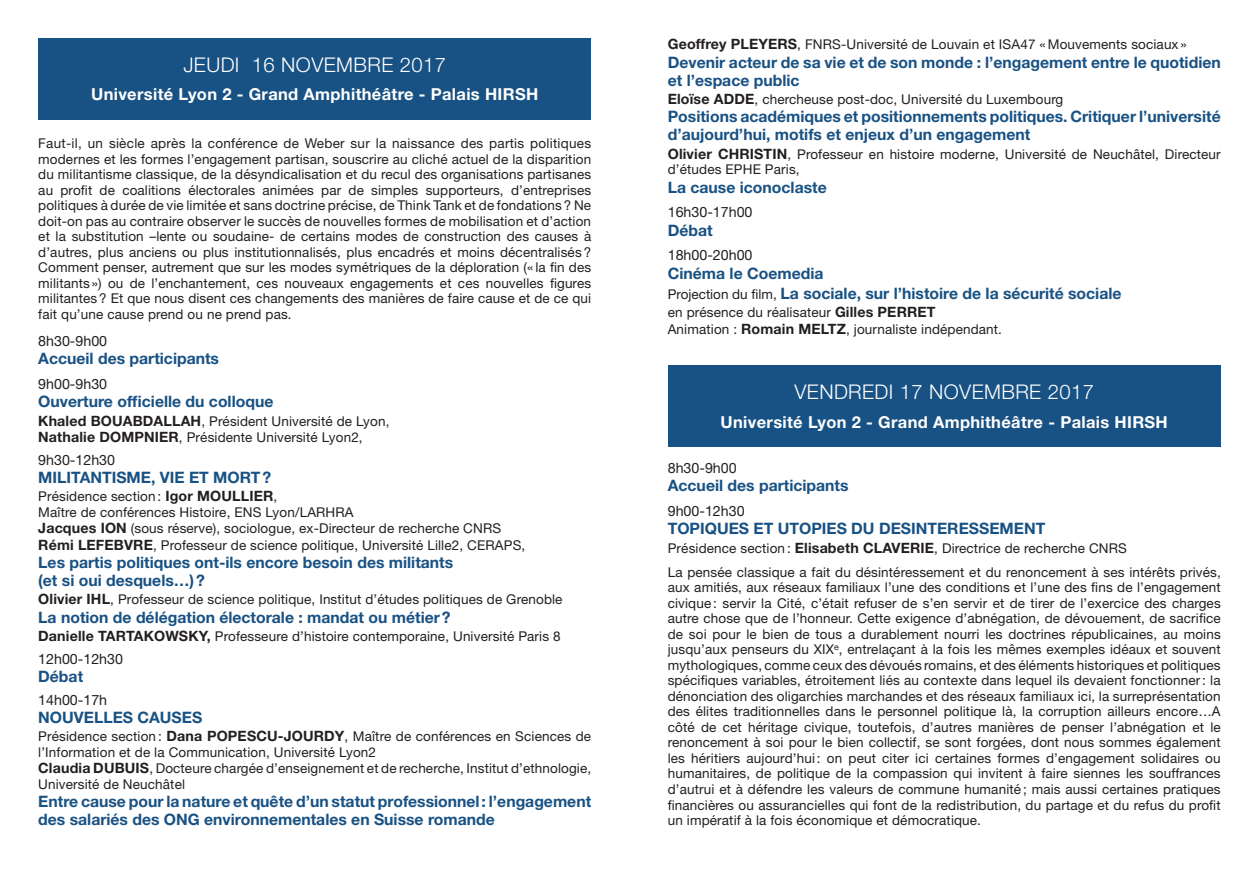
<style>
.page{position:relative;width:1259px;height:893px;background:#fff}
.page>*{position:absolute;margin:0;border:0;box-sizing:border-box;transform-origin:0 0}
.t1{font:300 20.25px "Helvetica Neue";letter-spacing:.02em;color:#fff}
.t2{font:700 16.5px "Helvetica Neue";letter-spacing:.02em;color:#fff}
.t3{font:700 15.75px/18.1px "Helvetica Neue";color:#185183}
.t4{font:14.25px "Helvetica Neue";color:#231f20}
.t5{font:13.5px/15.5px "Helvetica Neue";letter-spacing:.01em;color:#231f20}
.s1{font-weight:700;font-size:14.25px}
.s2{font-weight:400;font-size:13.5px;color:#231f20}
</style>
<div class="page">
<div style="left:38px;top:38px;width:553px;height:82px;background:#185183"></div>
<div style="left:668px;top:366px;width:552px;height:81px;background:#185183"></div>
<h1 class="t1" style="left:183px;top:52px;width:264px">JEUDI 16 NOVEMBRE 2017</h1>
<p class="t2" style="left:91px;top:84px;width:449px">Université Lyon 2 - Grand Amphithéâtre - Palais HIRSH</p>
<p class="t5" style="left:38px;top:135px;width:554px;text-align:justify">Faut-il, un siècle après la conférence de Weber sur la naissance des partis politiques modernes et les formes l’engagement partisan, souscrire au cliché actuel de la disparition du militantisme classique, de la désyndicalisation et du recul des organisations partisanes au profit de coalitions électorales animées par de simples supporteurs, d’entreprises politiques à durée de vie limitée et sans doctrine précise, de Think Tank et de fondations ? Ne doit-on pas au contraire observer le succès de nouvelles formes de mobilisation et d’action et la substitution –lente ou soudaine- de certains modes de construction des causes à d’autres, plus anciens ou plus institutionnalisés, plus encadrés et moins décentralisés ?<br>Comment penser, autrement que sur les modes symétriques de la déploration (« la fin des militants ») ou de l’enchantement, ces nouveaux engagements et ces nouvelles figures militantes ? Et que nous disent ces changements des manières de faire cause et de ce qui fait qu’une cause prend ou ne prend pas.</p>
<p class="t4" style="left:38px;top:332px;width:70px">8h30-9h00</p>
<p class="t3" style="left:38px;top:349px;width:182px">Accueil des participants</p>
<p class="t4" style="left:38px;top:375px;width:70px">9h00-9h30</p>
<p class="t3" style="left:38px;top:392px;width:237px">Ouverture officielle du colloque</p>
<p class="t5" style="left:38px;top:412px;width:353px;line-height:16.4px"><span class="s1">Khaled BOUABDALLAH</span>, Président Université de Lyon,<br><span class="s1">Nathalie DOMPNIER</span>, Présidente Université Lyon2,</p>
<p class="t4" style="left:38px;top:451px;width:78px">9h30-12h30</p>
<p class="t3" style="left:38px;top:468px;width:234px">MILITANTISME, VIE ET MORT?</p>
<p class="t5" style="left:38px;top:488px;width:488px;line-height:16px">Présidence section : <span class="s1">Igor MOULLIER</span>,<br>Maître de conférences Histoire, ENS Lyon/LARHRA<br><span class="s1">Jacques ION</span> (sous réserve), sociologue, ex-Directeur de recherche CNRS <span class="s1">Rémi LEFEBVRE</span>, Professeur de science politique, Université Lille2, CERAPS,</p>
<p class="t3" style="left:38px;top:553px;width:416px">Les partis politiques ont-ils encore besoin des militants (et si oui desquels…)?</p>
<p class="t5" style="left:38px;top:592px;width:526px"><span class="s1">Olivier IHL</span>, Professeur de science politique, Institut d’études politiques de Grenoble</p>
<p class="t3" style="left:38px;top:607px;width:414px">La notion de délégation électorale : mandat ou métier?</p>
<p class="t5" style="left:38px;top:628px;width:524px"><span class="s1">Danielle TARTAKOWSKY,</span> Professeure d’histoire contemporaine, Université Paris 8</p>
<p class="t4" style="left:38px;top:650px;width:86px">12h00-12h30</p>
<p class="t3" style="left:38px;top:667px;width:46px">Débat</p>
<p class="t4" style="left:38px;top:691px;width:70px">14h00-17h</p>
<p class="t3" style="left:38px;top:708px;width:165px">NOUVELLES CAUSES</p>
<p class="t5" style="left:38px;top:728px;width:554px">Présidence section : <span class="s1">Dana POPESCU-JOURDY</span>, Maître de conférences en Sciences de l’Information et de la Communication, Université Lyon2<br><span class="s1">Claudia DUBUIS</span>, Docteure chargée d’enseignement et de recherche, Institut d’ethnologie, Université de Neuchâtel</p>
<p class="t3" style="left:38px;top:792px;width:554px">Entre cause pour la nature et quête d’un statut professionnel: l’engagement des salariés des ONG environnementales en Suisse romande</p>
<p class="t5" style="left:668px;top:37px;width:520px"><span class="s1">Geoffrey PLEYERS</span>, FNRS-Université de Louvain et ISA47 «Mouvements sociaux »</p>
<p class="t3" style="left:668px;top:52px;width:554px">Devenir acteur de sa vie et de son monde : l’engagement entre le quotidien et l’espace public</p>
<p class="t5" style="left:668px;top:91px;width:397px"><span class="s1">Eloïse ADDE</span>, chercheuse post-doc, Université du Luxembourg</p>
<p class="t3" style="left:668px;top:107px;width:554px">Positions académiques et positionnements politiques. Critiquer l’université d’aujourd’hui, motifs et enjeux d’un engagement</p>
<p class="t5" style="left:668px;top:146px;width:554px"><span class="s1">Olivier CHRISTIN</span>, Professeur en histoire moderne, Université de Neuchâtel, Directeur d’études EPHE Paris,</p>
<p class="t3" style="left:668px;top:177px;width:160px">La cause iconoclaste</p>
<p class="t4" style="left:668px;top:204px;width:86px">16h30-17h00</p>
<p class="t3" style="left:668px;top:220px;width:46px">Débat</p>
<p class="t4" style="left:668px;top:247px;width:86px">18h00-20h00</p>
<p class="t3" style="left:668px;top:262px;width:455px;line-height:20.2px">Cinéma le Coemedia<br><span class="s2">Projection du film,</span> La sociale, sur l’histoire de la sécurité sociale</p>
<p class="t5" style="left:668px;top:304px;width:336px;line-height:16.4px">en présence du réalisateur <span class="s1">Gilles PERRET<br></span>Animation : <span class="s1">Romain MELTZ</span>, journaliste indépendant.</p>
<h1 class="t1" style="left:794px;top:380px;width:301px">VENDREDI 17 NOVEMBRE 2017</h1>
<p class="t2" style="left:720px;top:411px;width:449px">Université Lyon 2 - Grand Amphithéâtre - Palais HIRSH</p>
<p class="t4" style="left:668px;top:459px;width:70px">8h30-9h00</p>
<p class="t3" style="left:668px;top:476px;width:182px">Accueil des participants</p>
<p class="t4" style="left:668px;top:502px;width:78px">9h00-12h30</p>
<p class="t3" style="left:668px;top:519px;width:379px">TOPIQUES ET UTOPIES DU DESINTERESSEMENT</p>
<p class="t5" style="left:668px;top:536px;width:554px;line-height:24px">Présidence section : <span class="s1">Elisabeth CLAVERIE</span>, Directrice de recherche CNRS<br>La pensée classique a fait du désintéressement et du renoncement à ses intérêts privés,</p>
<p class="t5" style="left:668px;top:579px;width:554px;text-align:justify">aux amitiés, aux réseaux familiaux l’une des conditions et l’une des fins de l’engagement civique : servir la Cité, c’était refuser de s’en servir et de tirer de l’exercice des charges autre chose que de l’honneur. Cette exigence d’abnégation, de dévouement, de sacrifice de soi pour le bien de tous a durablement nourri les doctrines républicaines, au moins jusqu’aux penseurs du XIX<sup>e</sup>, entrelaçant à la fois les mêmes exemples idéaux et souvent mythologiques, comme ceux des dévoués romains, et des éléments historiques et politiques spécifiques variables, étroitement liés au contexte dans lequel ils devaient fonctionner: la dénonciation des oligarchies marchandes et des réseaux familiaux ici, la surreprésentation des élites traditionnelles dans le personnel politique là, la corruption ailleurs encore…A côté de cet héritage civique, toutefois, d’autres manières de penser l’abnégation et le renoncement à soi pour le bien collectif, se sont forgées, dont nous sommes également les héritiers aujourd’hui : on peut citer ici certaines formes d’engagement solidaires ou humanitaires, de politique de la compassion qui invitent à faire siennes les souffrances d’autrui et à défendre les valeurs de commune humanité ; mais aussi certaines pratiques financières ou assurancielles qui font de la redistribution, du partage et du refus du profit un impératif à la fois économique et démocratique.</p>
</div>
